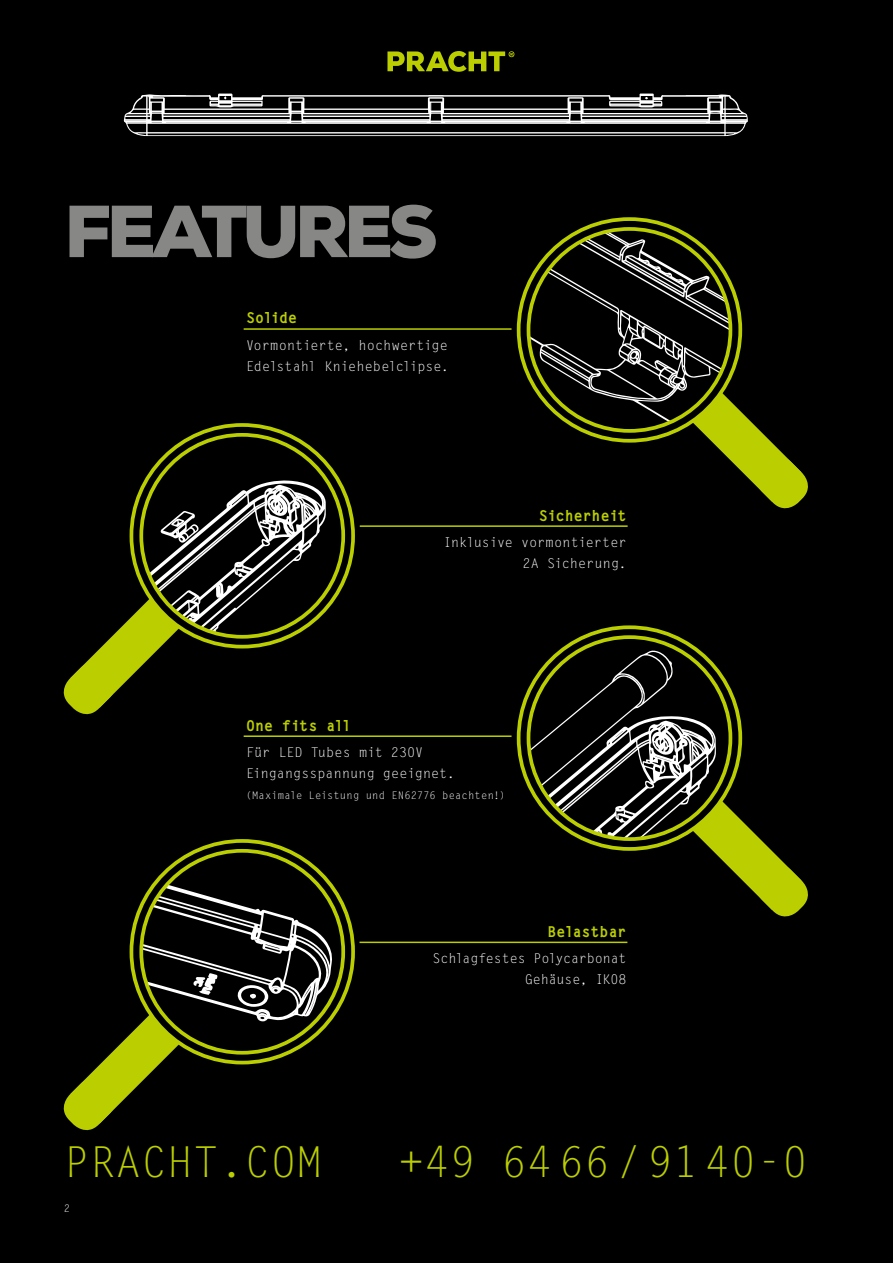
<style>
.page{position:relative;width:893px;height:1263px;background:#000}
.page>*{position:absolute;margin:0;border:0;box-sizing:border-box;transform-origin:0 0}
.t1{font:900 73.5px "Nexa";letter-spacing:-.065em;color:#878786}
.t2{font:42.75px "Letter Got L";letter-spacing:.005em;color:#bbcf00}
.t3{font:700 15px "Letter Got L";letter-spacing:-.015em;color:#bbcf00}
.t4{font:13.5px/21px "Letter Got L";color:#fff}
.t5{font:10.5px "Letter Got L";letter-spacing:.015em;color:#fff}
</style>
<div class="page">
<svg style="left:63px;top:851px;width:270px;height:280px"></svg>
<div style="left:139px;top:849px;width:206px;height:205px;border:4px solid #bbcf00;border-radius:50%"></div>
<svg style="left:63px;top:480px;width:263px;height:235px"></svg>
<div style="left:139px;top:433px;width:206px;height:206px;border:4px solid #bbcf00;border-radius:50%"></div>
<svg style="left:529px;top:228px;width:279px;height:281px"></svg>
<div style="left:527px;top:227px;width:205px;height:206px;border:4px solid #bbcf00;border-radius:50%"></div>
<svg style="left:529px;top:650px;width:279px;height:267px"></svg>
<div style="left:527px;top:635px;width:205px;height:206px;border:4px solid #bbcf00;border-radius:50%"></div>
<hr style="left:360px;top:941px;width:267px;height:2px;background:#bbcf00">
<hr style="left:244px;top:735px;width:268px;height:2px;background:#bbcf00">
<hr style="left:360px;top:525px;width:268px;height:2px;background:#bbcf00">
<hr style="left:244px;top:328px;width:268px;height:2px;background:#bbcf00">
<svg style="left:124px;top:94px;width:624px;height:42px"></svg>
<svg style="left:387px;top:51px;width:127px;height:21px"></svg>
<h1 class="t1" style="left:64px;top:184px;width:375px">FEATURES</h1>
<p class="t3" style="left:246px;top:308px;width:53px">Solide</p>
<p class="t4" style="left:246px;top:335px;width:204px">Vormontierte, hochwertige<br>Edelstahl Kniehebelclipse.</p>
<p class="t3" style="left:539px;top:505px;width:89px">Sicherheit</p>
<p class="t3" style="left:246px;top:715px;width:106px">One fits all</p>
<p class="t4" style="left:443px;top:532px;width:185px;text-align:right">Inklusive vormontierter<br>2A Sicherung.</p>
<p class="t4" style="left:246px;top:742px;width:210px">Für LED Tubes mit 230V<br>Eingangsspannung geeignet.</p>
<p class="t5" style="left:246px;top:789px;width:260px">(Maximale Leistung und EN62776 beachten!)</p>
<p class="t3" style="left:547px;top:921px;width:81px">Belastbar</p>
<p class="t4" style="left:433px;top:948px;width:195px;text-align:right">Schlagfestes Polycarbonat<br>Gehäuse, IK08</p>
<h2 class="t2" style="left:64px;top:1137px;width:260px">PRACHT.COM</h2>
<h2 class="t2" style="left:398px;top:1137px;width:411px">+49 6466/9140-0</h2>
<p class="t5" style="left:64px;top:1202px;width:8px">2</p>
</div>
